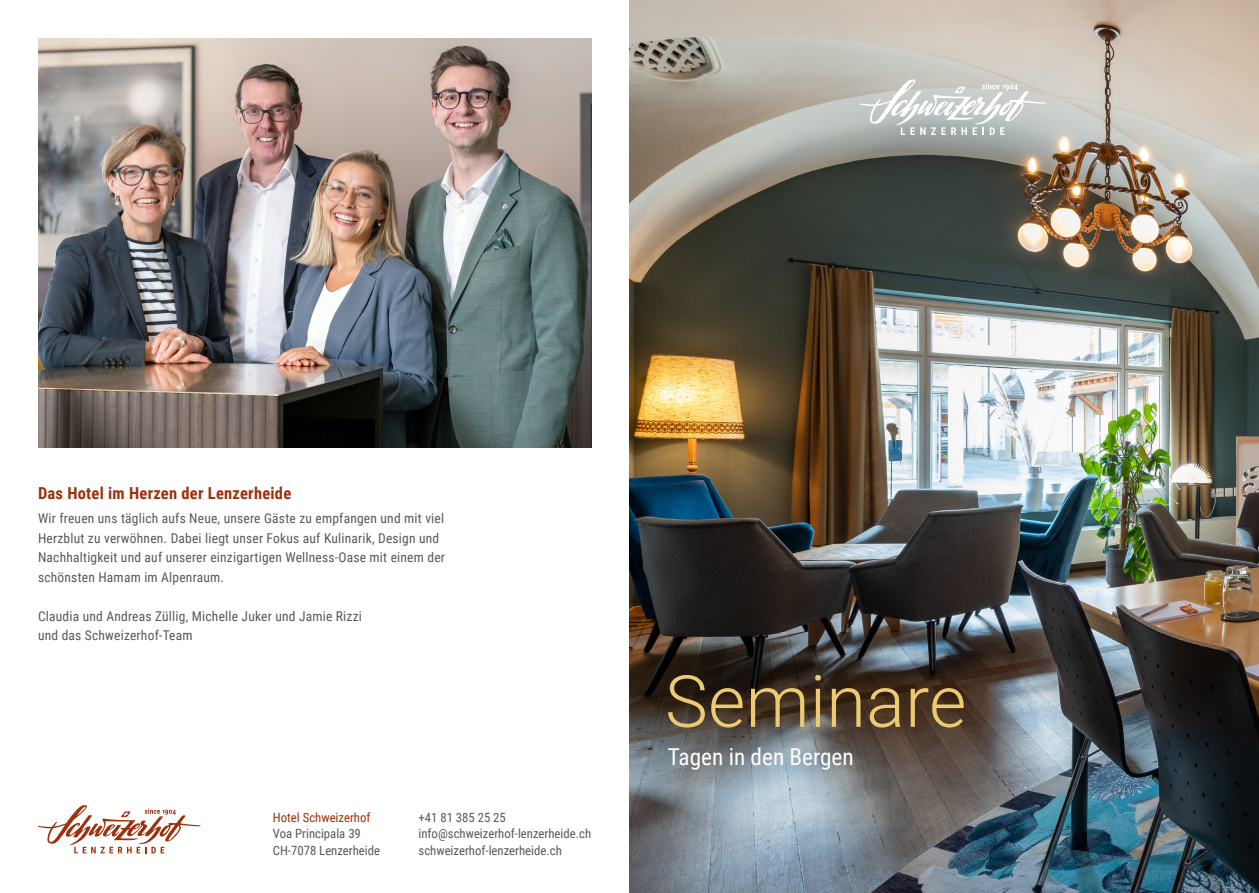
<style>
.page{position:relative;width:1259px;height:893px;background:#fff}
.page>*{position:absolute;margin:0;border:0;box-sizing:border-box;transform-origin:0 0}
.t1{font:300 72px "Roboto";letter-spacing:.005em;color:#ebca71}
.t2{font:23.25px "Roboto Condensed";color:#fff}
.t3{font:700 16.5px "Roboto Condensed";letter-spacing:.015em;color:#9e300c}
.t4{font:13.5px/19.5px "Roboto Condensed";letter-spacing:.015em;color:#57585a}
.t5{font:12.75px/16.5px "Roboto Condensed";color:#57585a}
.t6{font:12.75px "Roboto Condensed";color:#9e300c}
</style>
<div class="page">
<svg style="left:38px;top:805px;width:163px;height:48px"></svg>
<img style="left:629px;top:0;width:630px;height:893px">
<svg style="left:859px;top:79px;width:187px;height:56px"></svg>
<img style="left:38px;top:38px;width:553px;height:409px">
<p class="t3" style="left:38px;top:482px;width:255px">Das Hotel im Herzen der Lenzerheide</p>
<p class="t4" style="left:38px;top:508px;width:408px">Wir freuen uns täglich aufs Neue, unsere Gäste zu empfangen und mit viel Herzblut zu verwöhnen. Dabei liegt unser Fokus auf Kulinarik, Design und Nachhaltigkeit und auf unserer einzigartigen Wellness-Oase mit einem der schönsten Hamam im Alpenraum.</p>
<p class="t4" style="left:38px;top:605px;width:325px">Claudia und Andreas Züllig, Michelle Juker und Jamie Rizzi und das Schweizerhof-Team</p>
<p class="t6" style="left:273px;top:808px;width:99px">Hotel Schweizerhof</p>
<p class="t5" style="left:273px;top:825px;width:109px">Voa Principala 39<br>CH-7078 Lenzerheide</p>
<p class="t5" style="left:418px;top:808px;width:174px">+41 81 385 25 25 info@schweizerhof-lenzerheide.ch schweizerhof-lenzerheide.ch</p>
<h1 class="t1" style="left:665px;top:651px;width:303px">Seminare</h1>
<h2 class="t2" style="left:668px;top:741px;width:187px">Tagen in den Bergen</h2>
</div>
